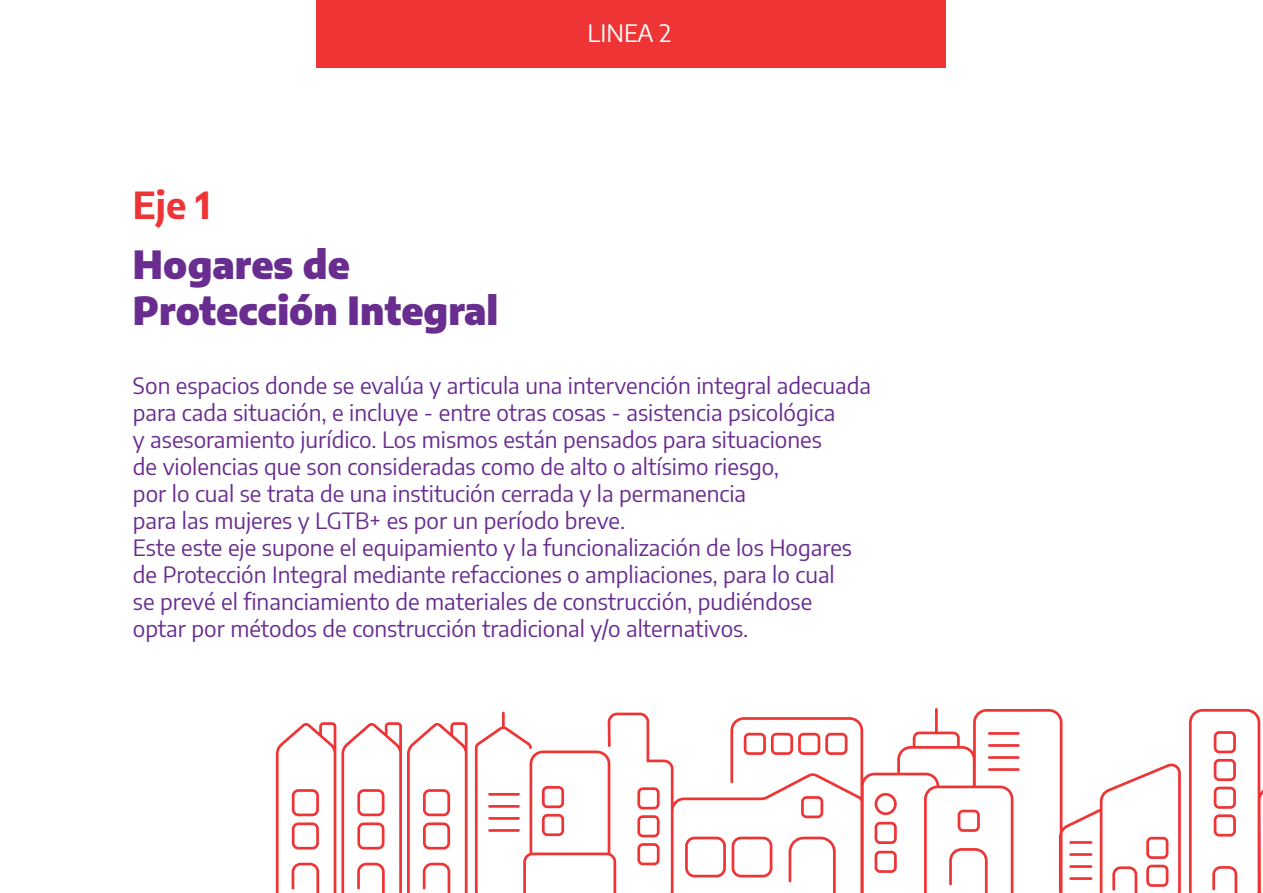
<style>
.page{position:relative;width:1263px;height:893px;background:#fff}
.page>*{position:absolute;margin:0;border:0;box-sizing:border-box;transform-origin:0 0}
.t1{font:900 38.1px/45.8px "Encode Sans";color:#692d8f}
.t2{font:700 36.6px "Encode Sans";color:#ee3435}
.t3{font:24px "Encode Sans";color:#fff}
.t4{font:22.5px/27px "Encode Sans";color:#692d8f}
</style>
<div class="page">
<div style="left:317px;top:0;width:629px;height:68px;background:#ee3435"></div>
<svg style="left:276px;top:722px;width:191px;height:171px"></svg>
<svg style="left:475px;top:708px;width:706px;height:185px"></svg>
<hr style="left:1069px;top:841px;width:23px;height:3px;background:#ee3435">
<hr style="left:1069px;top:853px;width:23px;height:3px;background:#ee3435">
<hr style="left:1069px;top:865px;width:23px;height:3px;background:#ee3435">
<hr style="left:1069px;top:877px;width:23px;height:3px;background:#ee3435">
<svg style="left:1146px;top:865px;width:22px;height:22px"></svg>
<svg style="left:1146px;top:837px;width:22px;height:22px"></svg>
<svg style="left:1189px;top:709px;width:74px;height:184px"></svg>
<h2 class="t2" style="left:133px;top:178px;width:79px">Eje 1</h2>
<h1 class="t1" style="left:133px;top:239px;width:367px">Hogares de<br>Protección Integral</h1>
<p class="t3" style="left:587px;top:16px;width:85px">LINEA 2</p>
<p class="t4" style="left:133px;top:371px;width:740px">Son espacios donde se evalúa y articula una intervención integral adecuada para cada situación, e incluye - entre otras cosas - asistencia psicológica<br>y asesoramiento jurídico. Los mismos están pensados para situaciones<br>de violencias que son consideradas como de alto o altísimo riesgo,<br>por lo cual se trata de una institución cerrada y la permanencia<br>para las mujeres y LGTB+ es por un período breve.<br>Este este eje supone el equipamiento y la funcionalización de los Hogares de Protección Integral mediante refacciones o ampliaciones, para lo cual<br>se prevé el financiamiento de materiales de construcción, pudiéndose<br>optar por métodos de construcción tradicional y/o alternativos.</p>
</div>
